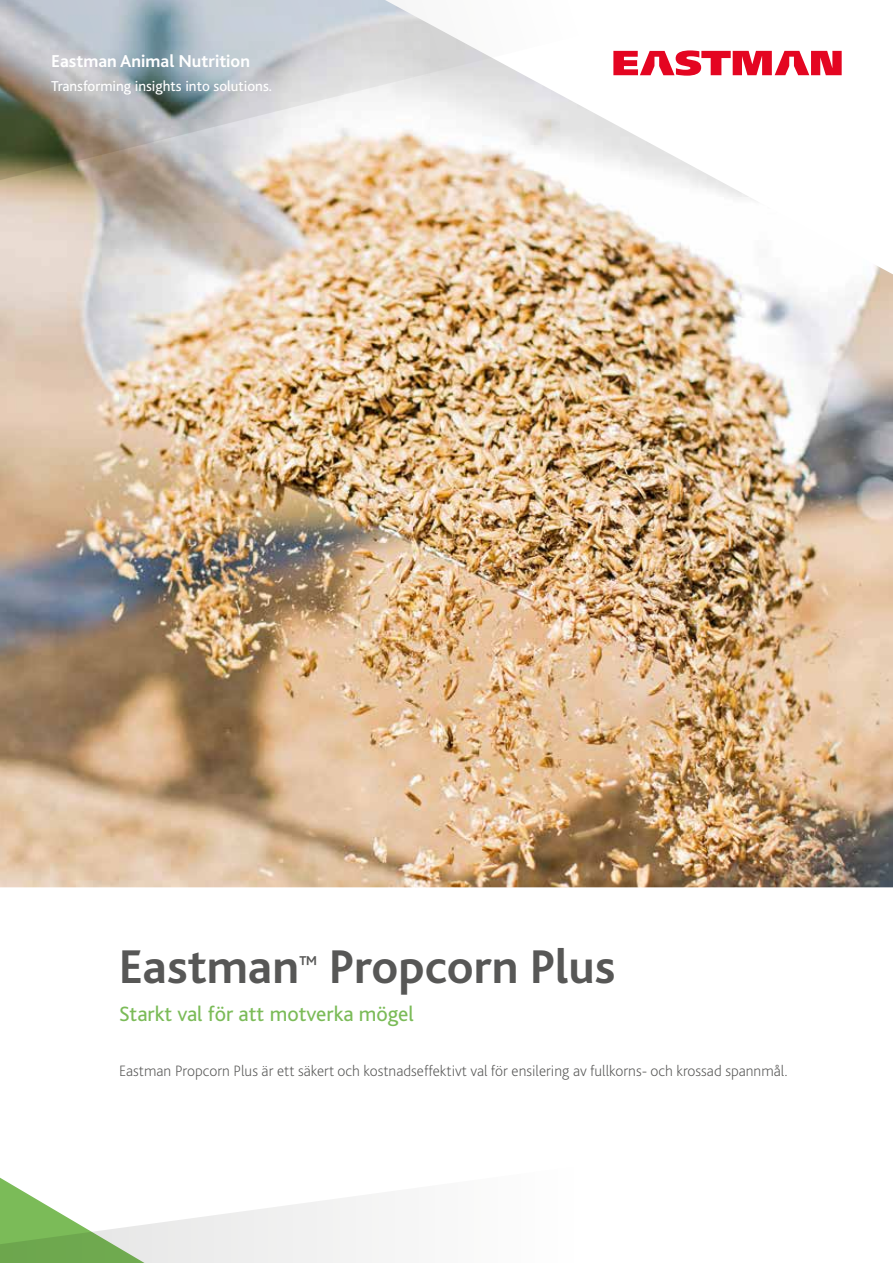
<style>
.page{position:relative;width:893px;height:1263px;background:#fff}
.page>*{position:absolute;margin:0;border:0;box-sizing:border-box;transform-origin:0 0}
.t1{font:700 49.5px "Bliss";color:#575756}
.t2{font:21.75px "Bliss";color:#7bbb58}
.t3{font:700 18px "Bliss 2";color:#fff}
.t4{font:200 15.75px "Bliss 2";color:#575756}
.t5{font:15px "Bliss";color:#fff}
</style>
<div class="page">
<img style="left:0;top:50px;width:893px;height:837px">
<svg style="left:0;top:0;width:759px;height:183px"></svg>
<svg style="left:0;top:1177px;width:379px;height:86px"></svg>
<p class="t3" style="left:51px;top:50px;width:200px">Eastman Animal Nutrition</p>
<p class="t5" style="left:51px;top:78px;width:222px">Transforming insights into solutions.</p>
<h1 class="t1" style="left:119px;top:940px;width:498px">Eastman<sup>™</sup> Propcorn Plus</h1>
<h2 class="t2" style="left:119px;top:1002px;width:296px">Starkt val för att motverka mögel</h2>
<p class="t4" style="left:119px;top:1061px;width:670px">Eastman Propcorn Plus är ett säkert och kostnadseffektivt val för ensilering av fullkorns- och krossad spannmål.</p>
</div>
